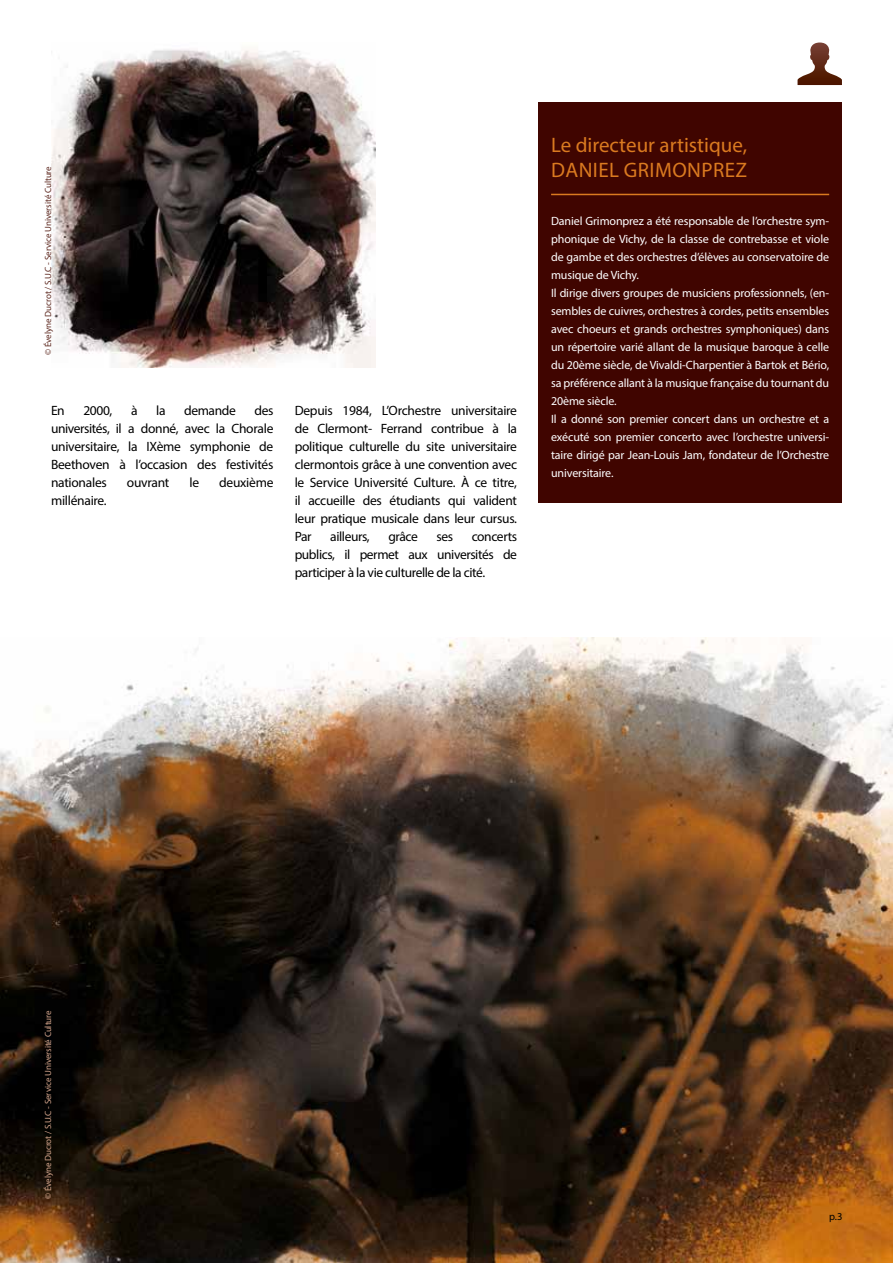
<style>
.page{position:relative;width:893px;height:1263px;background:#fff}
.page>*{position:absolute;margin:0;border:0;box-sizing:border-box;transform-origin:0 0}
.t1{font:21px/25.2px "Myriad Pro";letter-spacing:.005em;color:#da7a20}
.t2{font:13.5px/18px "Myriad Pro";letter-spacing:-.02em;color:#000;text-align:justify}
.t3{font:12px/18px "Myriad Pro";letter-spacing:-.01em;color:#fff}
.t4{font:10.5px "Myriad Pro";color:#000}
.t5{font:9px "Myriad Pro";letter-spacing:-.01em;color:#d3a48b}
.t6{font:9px "Myriad Pro";letter-spacing:-.01em;color:#5d281f}
</style>
<div class="page">
<img style="left:0;top:638px;width:893px;height:625px">
<img style="left:51px;top:49px;width:325px;height:318px">
<div style="left:538px;top:102px;width:304px;height:401px;background:#400500"></div>
<hr style="left:551px;top:194px;width:278px;height:1px;background:#da7a20">
<svg style="left:797px;top:43px;width:45px;height:42px"></svg>
<p class="t6" style="left:42px;top:355px;width:190px;rotate:-90deg">© Évelyne Ducrot / S.U.C - Service Université Culture</p>
<p class="t2" style="left:51px;top:401px;width:224px;text-indent:203px">des universités, il a donné, avec la Chorale universitaire, la IXème symphonie de Beethoven à l’occasion des festivités nationales</p>
<p class="t2" style="left:51px;top:401px;width:15px">En</p>
<p class="t2" style="left:83px;top:401px;width:30px">2000,</p>
<p class="t2" style="left:131px;top:401px;width:8px">à</p>
<p class="t2" style="left:156px;top:401px;width:11px">la</p>
<p class="t2" style="left:184px;top:401px;width:53px">demande</p>
<p class="t2" style="left:127px;top:473px;width:44px">ouvrant</p>
<p class="t2" style="left:190px;top:473px;width:11px">le</p>
<p class="t2" style="left:219px;top:473px;width:56px">deuxième</p>
<p class="t2" style="left:51px;top:491px;width:57px">millénaire.</p>
<p class="t2" style="left:295px;top:401px;width:224px">Depuis 1984, L’Orchestre universitaire de Clermont- Ferrand contribue à la politique culturelle du site universitaire clermontois grâce à une convention avec le Service Université Culture. À ce titre, il accueille des étudiants qui valident leur pratique musicale dans leur cursus.<br>Par</p>
<p class="t2" style="left:330px;top:527px;width:41px">ailleurs,</p>
<p class="t2" style="left:388px;top:527px;width:31px">grâce</p>
<p class="t2" style="left:436px;top:527px;width:18px">ses</p>
<p class="t2" style="left:295px;top:527px;width:224px;text-indent:177px">concerts publics, il permet aux universités de participer à la vie culturelle de la cité.</p>
<h1 class="t1" style="left:551px;top:132px;width:198px">Le directeur artistique,<br>DANIEL GRIMONPREZ</h1>
<p class="t3" style="left:551px;top:212px;width:280px">Daniel Grimonprez a été responsable de l’orchestre sym&shy;phonique de Vichy, de la classe de contrebasse et viole de gambe et des orchestres d’élèves au conservatoire de musique de Vichy.<br>Il dirige divers groupes de musiciens professionnels, (en&shy;sembles de cuivres, orchestres à cordes, petits ensembles avec choeurs et grands orchestres symphoniques) dans un répertoire varié allant de la musique baroque à celle du 20ème siècle, de Vivaldi-Charpentier à Bartok et Bério, sa préférence allant à la musique française du tournant du 20ème siècle.<br>Il a donné son premier concert dans un orchestre et a exécuté son premier concerto avec l’orchestre universi&shy;taire dirigé par Jean-Louis Jam, fondateur de l’Orchestre universitaire.</p>
<p class="t5" style="left:42px;top:1199px;width:190px;rotate:-90deg">© Évelyne Ducrot / S.U.C - Service Université Culture</p>
<p class="t4" style="left:829px;top:1210px;width:15px">p.3</p>
</div>
